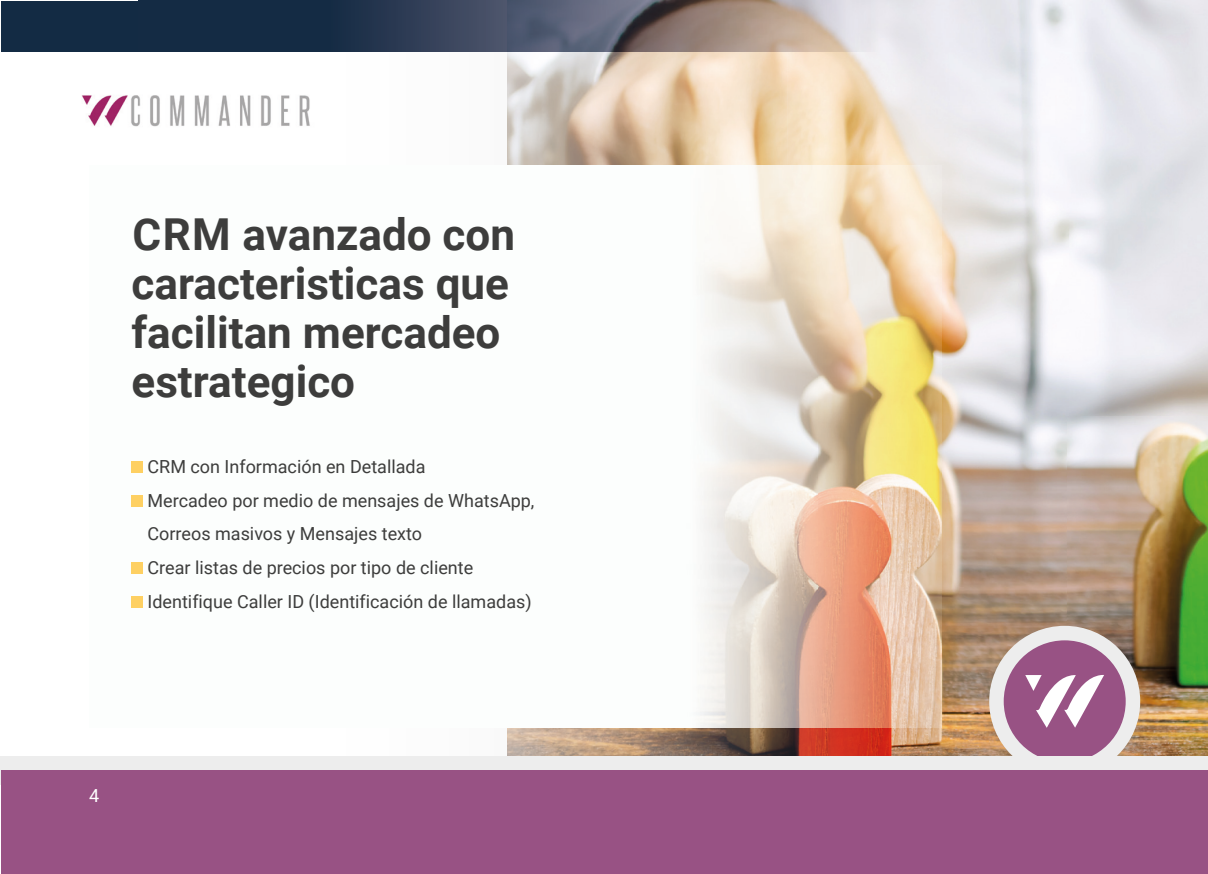
<style>
.page{position:relative;width:1208px;height:874px;background:#fff}
.page>*{position:absolute;margin:0;border:0;box-sizing:border-box;transform-origin:0 0}
.t1{font:700 44px/48.8px "Roboto";color:#3d3d3c}
.t2{font:20px "Roboto";color:#fff}
.t3{font:18px/33.6px "Roboto";color:#3d3d3c}
.t4{font:18px "Roboto";color:#fff}
</style>
<div class="page">
<div style="left:1px;top:1px;width:1207px;height:50px;background:#132b44"></div>
<img style="left:82px;top:95px;width:56px;height:32px">
<svg style="left:359px;top:1px;width:148px;height:50px;background:#36425a"></svg>
<img style="left:507px;top:0;width:280px;height:165px">
<img style="left:787px;top:0;width:280px;height:208px">
<img style="left:1067px;top:0;width:141px;height:755px">
<img style="left:941px;top:208px;width:127px;height:417px">
<img style="left:927px;top:625px;width:129px;height:130px">
<img style="left:507px;top:727px;width:420px;height:28px">
<img style="left:507px;top:1px;width:701px;height:50px">
<img style="left:138px;top:165px;width:803px;height:562px">
<div style="left:132px;top:461px;width:11px;height:12px;background:#fed062"></div>
<div style="left:132px;top:495px;width:11px;height:11px;background:#fed062"></div>
<div style="left:132px;top:562px;width:11px;height:11px;background:#fed062"></div>
<div style="left:132px;top:595px;width:11px;height:12px;background:#fed062"></div>
<div style="left:989px;top:625px;width:151px;height:151px;background:#ededed;border-radius:50%"></div>
<div style="left:1003px;top:640px;width:122px;height:122px;background:#985284;border-radius:50%"></div>
<div style="left:0;top:755px;width:1208px;height:28px;background:#ededed"></div>
<div style="left:1px;top:769px;width:1207px;height:104px;background:#985284"></div>
<svg style="left:1025px;top:675px;width:79px;height:52px"></svg>
<h1 class="t1" style="left:132px;top:208px;width:385px">CRM avanzado con caracteristicas que facilitan mercadeo estrategico</h1>
<p class="t3" style="left:147px;top:449px;width:388px">CRM con Información en Detallada<br>Mercadeo por medio de mensajes de WhatsApp, Correos masivos y Mensajes texto<br>Crear listas de precios por tipo de cliente Identifique Caller ID (Identificación de llamadas)</p>
<p class="t2" style="left:89px;top:778px;width:13px">4</p>
<p class="t4" style="left:89px;top:783px;width:12px">4</p>
</div>
